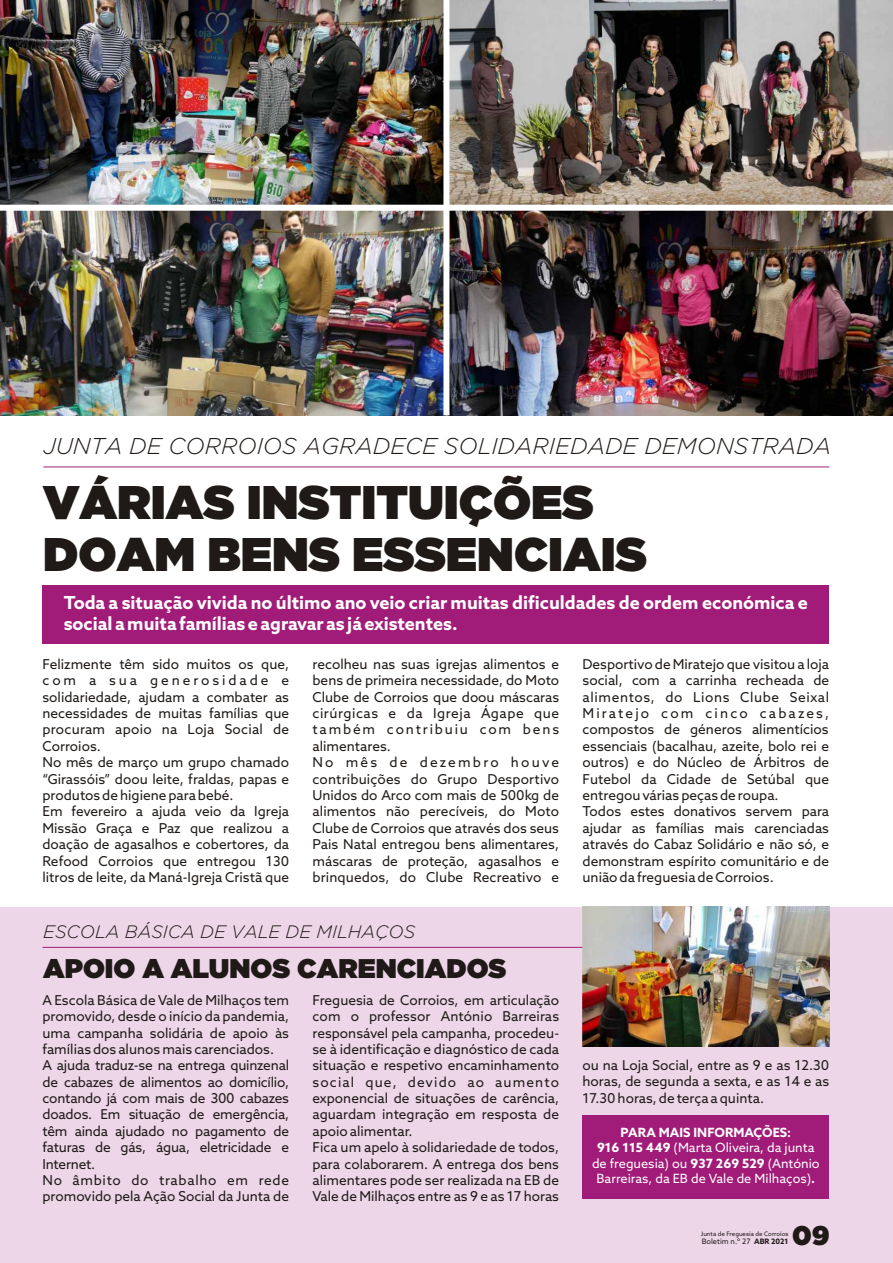
<style>
.page{position:relative;width:893px;height:1263px;background:#fff}
.page>*{position:absolute;margin:0;border:0;box-sizing:border-box;transform-origin:0 0}
.t1{font:700 47.1px/52.1px "Gotham Ultra";color:#1f1a17}
.t2{font:700 27px "Gotham Ultra";color:#1f1a17}
.t3{font:italic 300 22.8px "Gotham";color:#1f1a17}
.t4{font:700 18px/21.6px "Azo Sans";color:#fff}
.t5{font:italic 300 18px "Gotham";color:#1f1a17}
.t6{font:13.65px/16.4px "Azo Sans";color:#1f1a17}
.t7{font:12.75px/15.3px "Azo Sans";color:#fff;text-align:center}
.t8{font:7.5px "Azo Sans";color:#1f1a17}
.t9{font:6.15px "Azo Sans";color:#1f1a17}
.s1{font-weight:700}
</style>
<div class="page">
<div style="left:0;top:907px;width:893px;height:356px;background:#edd6e8"></div>
<div style="left:582px;top:1115px;width:247px;height:84px;background:#a11c78"></div>
<img style="left:0;top:211px;width:443px;height:204px">
<img style="left:449px;top:211px;width:444px;height:204px">
<img style="left:0;top:0;width:443px;height:205px">
<img style="left:449px;top:0;width:444px;height:205px">
<div style="left:42px;top:585px;width:787px;height:58px;background:#a11c78"></div>
<hr style="left:43px;top:467px;width:786px;height:1px;background:#a11c78">
<hr style="left:42px;top:947px;width:787px;height:1px;background:#a11c78">
<img style="left:582px;top:907px;width:247px;height:139px">
<h3 class="t3" style="left:43px;top:437px;width:789px">JUNTA DE CORROIOS AGRADECE SOLIDARIEDADE DEMONSTRADA</h3>
<h1 class="t1" style="left:43px;top:479px;width:605px">VÁRIAS INSTITUIÇÕES<br>DOAM BENS ESSENCIAIS</h1>
<h3 class="t4" style="left:64px;top:593px;width:746px">Toda a situação vivida no último ano veio criar muitas dificuldades de ordem económica e social a muita famílias e agravar as já existentes.</h3>
<p class="t6" style="left:42px;top:657px;width:248px">Felizmente têm sido muitos os que, com a sua generosidade e solidariedade, ajudam a combater as necessidades de muitas famílias que procuram apoio na Loja Social de<br>Corroios.<br>No mês de março um grupo chamado “Girassóis” doou leite, fraldas, papas e produtos de higiene para bebé.<br>Em fevereiro a ajuda veio da Igreja<br>Missão Graça e Paz que realizou a doação de agasalhos e cobertores, da<br>Refood Corroios que entregou 130 litros de leite, da Maná-Igreja Cristã que</p>
<p class="t6" style="left:312px;top:657px;width:248px">recolheu nas suas igrejas alimentos e bens de primeira necessidade, do Moto<br>Clube de Corroios que doou máscaras cirúrgicas e da Igreja Ágape que também contribuiu com bens alimentares.<br>No mês de dezembro houve contribuições do Grupo Desportivo<br>Unidos do Arco com mais de 500kg de alimentos não perecíveis, do Moto<br>Clube de Corroios que através dos seus<br>Pais Natal entregou bens alimentares, máscaras de proteção, agasalhos e brinquedos, do Clube Recreativo e</p>
<h3 class="t5" style="left:43px;top:925px;width:373px">ESCOLA BÁSICA DE VALE DE MILHAÇOS</h3>
<h2 class="t2" style="left:43px;top:958px;width:465px">APOIO A ALUNOS CARENCIADOS</h2>
<p class="t6" style="left:42px;top:993px;width:248px">A Escola Básica de Vale de Milhaços tem promovido, desde o início da pandemia, uma campanha solidária de apoio às famílias dos alunos mais carenciados.<br>A ajuda traduz-se na entrega quinzenal de cabazes de alimentos ao domicílio, contando já com mais de 300 cabazes doados. Em situação de emergência, têm ainda ajudado no pagamento de faturas de gás, água, eletricidade e Internet.<br>No âmbito do trabalho em rede promovido pela Ação Social da Junta de</p>
<p class="t6" style="left:312px;top:993px;width:248px">Freguesia de Corroios, em articulação com o professor António Barreiras responsável pela campanha, procedeu&shy;se à identificação e diagnóstico de cada situação e respetivo encaminhamento social que, devido ao aumento exponencial de situações de carência, aguardam integração em resposta de apoio alimentar.<br>Fica um apelo à solidariedade de todos, para colaborarem. A entrega dos bens alimentares pode ser realizada na EB de Vale de Milhaços entre as 9 e as 17 horas</p>
<p class="t6" style="left:582px;top:657px;width:248px">Desportivo de Miratejo que visitou a loja social, com a carrinha recheada de alimentos, do Lions Clube Seixal Miratejo com cinco cabazes, compostos de géneros alimentícios essenciais (bacalhau, azeite, bolo rei e outros) e do Núcleo de Árbitros de Futebol da Cidade de Setúbal que entregou várias peças de roupa.<br>Todos estes donativos servem para ajudar as famílias mais carenciadas através do Cabaz Solidário e não só, e demonstram espírito comunitário e de união da freguesia de Corroios.</p>
<p class="t6" style="left:582px;top:1058px;width:248px;text-align:justify">ou na Loja Social, entre as 9 e as 12.30 horas, de segunda a sexta, e as 14 e as 17.30 horas, de terça a quinta.</p>
<p class="t7" style="left:592px;top:1126px;width:229px"><span class="s1">PARA MAIS INFORMAÇÕES:<br>916 115 449</span> (Marta Oliveira, da junta de freguesia) ou <span class="s1">937 269 529</span> (António Barreiras, da EB de Vale de Milhaços)<span class="s1">.</span></p>
<h2 class="t2" style="left:792px;top:1226px;width:39px">09</h2>
<p class="t9" style="left:701px;top:1231px;width:89px">Junta de Freguesia de Corroios</p>
<p class="t8" style="left:702px;top:1238px;width:88px">Boletim n.º 27 <span class="s1">ABR 2021</span></p>
</div>
